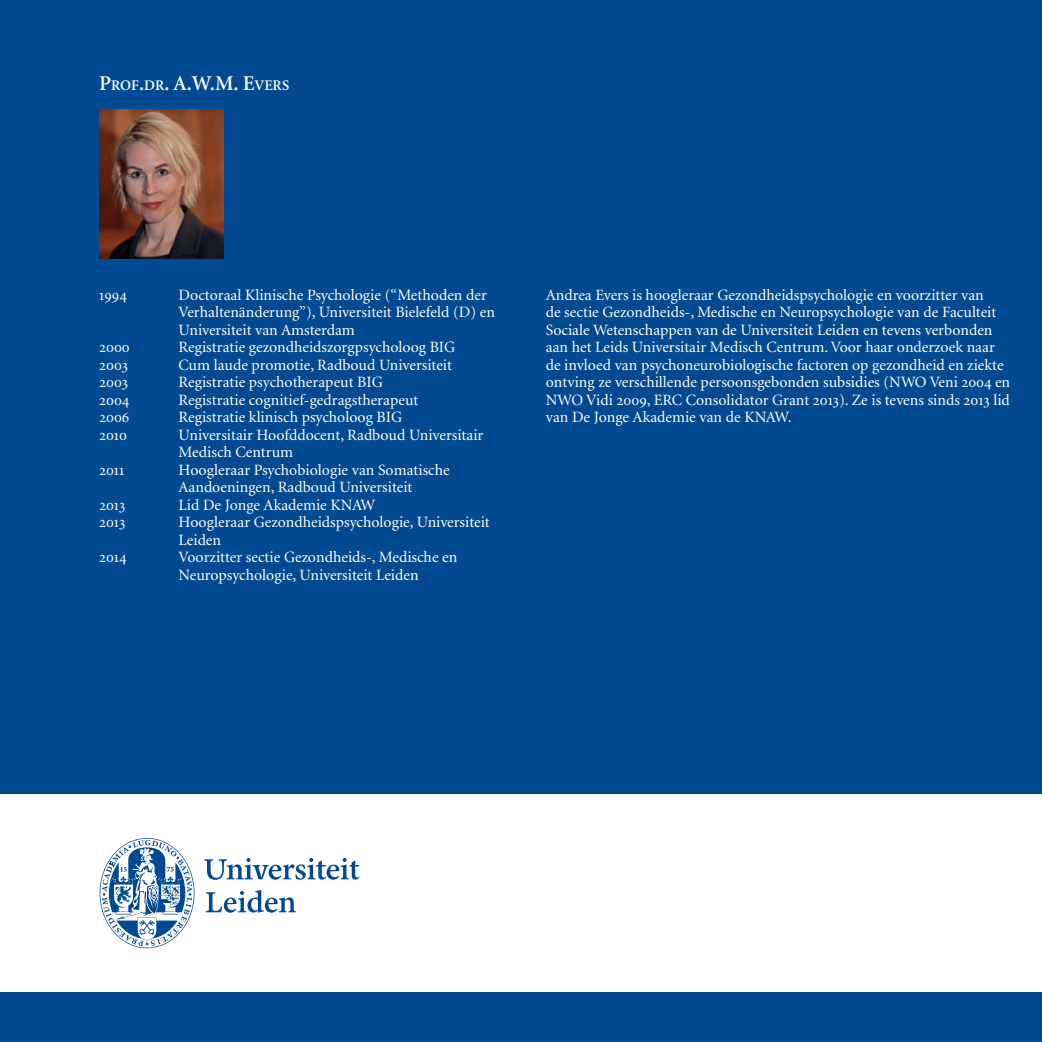
<style>
.page{position:relative;width:1042px;height:1042px;background:#fff}
.page>*{position:absolute;margin:0;border:0;box-sizing:border-box;transform-origin:0 0}
.t1{font:600 21px "Minion";color:#fff}
.t2{font:15.75px/17.5px "Minion";color:#fff}
.t3{font:15.75px "Minion Exp";color:#fff}
.s1{font-size:14.7px}
.s2{font-family:"Minion Exp"}
</style>
<div class="page">
<div style="left:0;top:992px;width:1042px;height:50px;background:#014990"></div>
<div style="left:0;top:0;width:1042px;height:794px;background:#014990"></div>
<img style="left:99px;top:109px;width:124px;height:149px">
<svg style="left:204px;top:858px;width:156px;height:55px"></svg>
<svg style="left:100px;top:838px;width:94px;height:110px"></svg>
<h1 class="t1" style="left:99px;top:73px;width:191px">P<span class="s1">ROF</span>.<span class="s1">DR</span>. A.W.M. E<span class="s1">VERS</span></h1>
<p class="t3" style="left:99px;top:288px;width:29px">1994</p>
<p class="t2" style="left:179px;top:286px;width:318px">Doctoraal Klinische Psychologie (“Methoden der<br>Verhaltenänderung”), Universiteit Bielefeld (D) en<br>Universiteit van Amsterdam</p>
<p class="t3" style="left:99px;top:341px;width:32px">2000</p>
<p class="t2" style="left:179px;top:339px;width:278px">Registratie gezondheidszorgpsycholoog BIG</p>
<p class="t3" style="left:99px;top:358px;width:30px">2003</p>
<p class="t2" style="left:179px;top:356px;width:275px">Cum laude promotie, Radboud Universiteit</p>
<p class="t3" style="left:99px;top:376px;width:30px">2003</p>
<p class="t2" style="left:179px;top:374px;width:206px">Registratie psychotherapeut BIG</p>
<p class="t3" style="left:99px;top:393px;width:31px">2004</p>
<p class="t2" style="left:179px;top:391px;width:241px">Registratie cognitief-gedragstherapeut</p>
<p class="t3" style="left:99px;top:411px;width:32px">2006</p>
<p class="t2" style="left:179px;top:409px;width:225px">Registratie klinisch psycholoog BIG</p>
<p class="t3" style="left:99px;top:428px;width:29px">2010</p>
<p class="t2" style="left:179px;top:426px;width:306px">Universitair Hoofddocent, Radboud Universitair<br>Medisch Centrum</p>
<p class="t3" style="left:99px;top:463px;width:27px">2011</p>
<p class="t2" style="left:179px;top:461px;width:273px">Hoogleraar Psychobiologie van Somatische<br>Aandoeningen, Radboud Universiteit</p>
<p class="t3" style="left:99px;top:498px;width:28px">2013</p>
<p class="t2" style="left:179px;top:496px;width:198px">Lid De Jonge Akademie KNAW</p>
<p class="t3" style="left:99px;top:516px;width:28px">2013</p>
<p class="t2" style="left:179px;top:514px;width:313px">Hoogleraar Gezondheidspsychologie, Universiteit<br>Leiden</p>
<p class="t3" style="left:99px;top:551px;width:29px">2014</p>
<p class="t2" style="left:179px;top:549px;width:280px">Voorzitter sectie Gezondheids-, Medische en<br>Neuropsychologie, Universiteit Leiden</p>
<p class="t2" style="left:546px;top:286px;width:466px">Andrea Evers is hoogleraar Gezondheidspsychologie en voorzitter van<br>de sectie Gezondheids-, Medische en Neuropsychologie van de Faculteit Sociale Wetenschappen van de Universiteit Leiden en tevens verbonden aan het Leids Universitair Medisch Centrum. Voor haar onderzoek naar de invloed van psychoneurobiologische factoren op gezondheid en ziekte ontving ze verschillende persoonsgebonden subsidies (NWO Veni <span class="s2">2004</span> en NWO Vidi <span class="s2">2009</span>, ERC Consolidator Grant <span class="s2">2013</span>). Ze is tevens sinds <span class="s2">2013</span> lid van De Jonge Akademie van de KNAW.</p>
</div>
